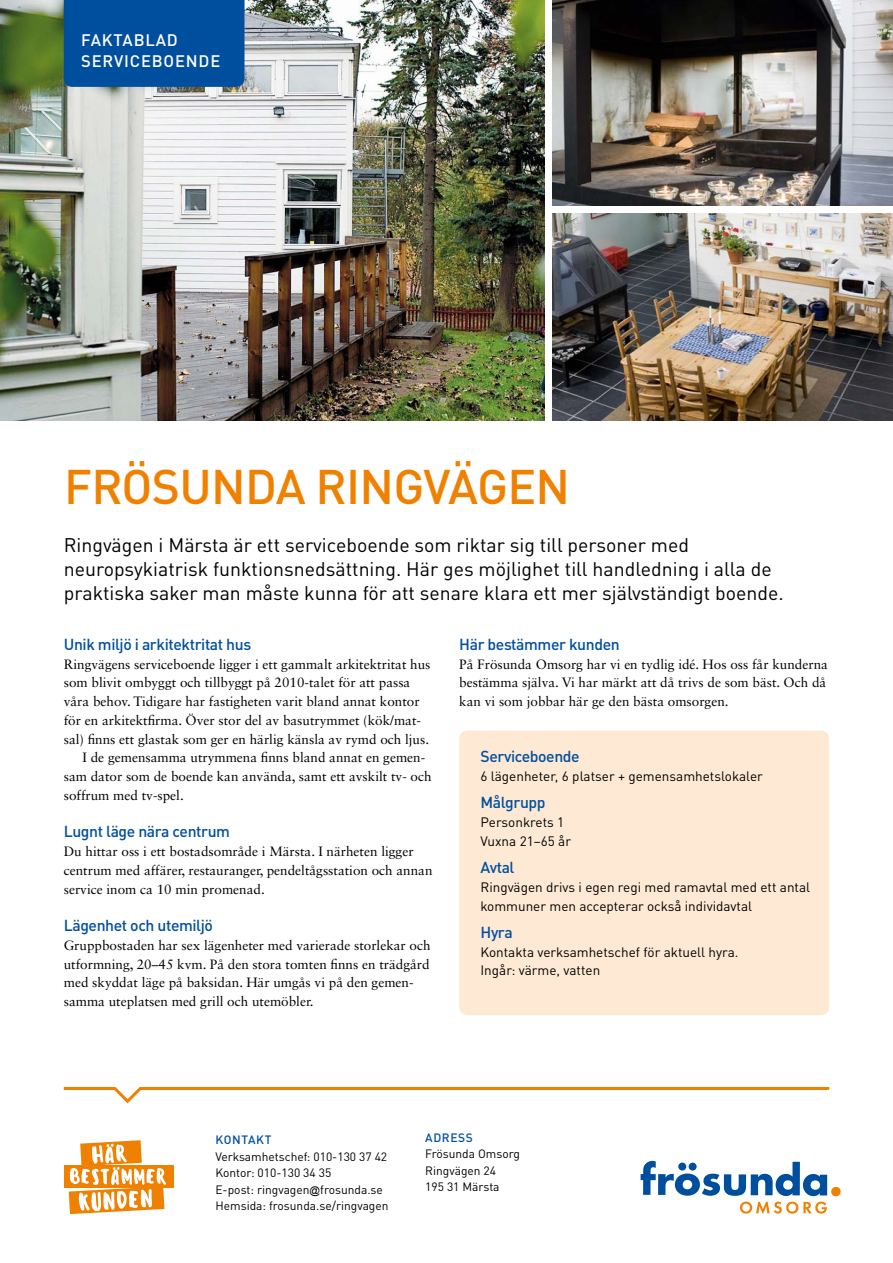
<style>
.page{position:relative;width:893px;height:1263px;background:#fff}
.page>*{position:absolute;margin:0;border:0;box-sizing:border-box;transform-origin:0 0}
.t1{font:500 48px "DINOT";letter-spacing:-.015em;color:#f08100}
.t2{font:19.5px/24px "DINOT";color:#000}
.t3{font:500 16.5px/21px "DINOT";letter-spacing:.05em;color:#fff}
.t4{font:500 15.75px "DINOT";letter-spacing:-.025em;color:#004f9f}
.t5{font:13.5px/18.8px "Sabon LT Std";color:#000}
.t6{font:13.5px/18.8px "DINOT";color:#000}
.t7{font:12px/16.5px "DINOT";color:#000}
.t8{font:500 12px "DINOT";letter-spacing:.05em;color:#004f9f}
.s1{font-family:"Arial";font-size:10.5px}
</style>
<div class="page">
<div style="left:459px;top:730px;width:370px;height:285px;background:#fee9d4;border-radius:9px"></div>
<img style="left:553px;top:0;width:340px;height:205px">
<img style="left:0;top:0;width:544px;height:420px">
<img style="left:553px;top:214px;width:340px;height:206px">
<svg style="left:63px;top:1087px;width:767px;height:17px"></svg>
<div style="left:831px;top:1187px;width:10px;height:9px;background:#f08100;border-radius:50%"></div>
<svg style="left:641px;top:1161px;width:186px;height:52px"></svg>
<div style="left:64px;top:1165px;width:109px;height:23px;background:#f08100"></div>
<svg style="left:69px;top:1140px;width:97px;height:74px"></svg>
<div style="left:64px;top:0;width:180px;height:87px;background:#004f9f"></div>
<p class="t3" style="left:81px;top:29px;width:141px">FAKTABLAD<br>SERVICEBOENDE</p>
<h1 class="t1" style="left:64px;top:456px;width:508px">FRÖSUNDA RINGVÄGEN</h1>
<p class="t2" style="left:64px;top:532px;width:721px">Ringvägen i Märsta är ett serviceboende som riktar sig till personer med neuropsykiatrisk funktionsnedsättning. Här ges möjlighet till handledning i alla de praktiska saker man måste kunna för att senare klara ett mer självständigt boende.</p>
<p class="t4" style="left:64px;top:634px;width:189px">Unik miljö i arkitektritat hus</p>
<p class="t5" style="left:64px;top:654px;width:368px">Ringvägens serviceboende ligger i ett gammalt arkitektritat hus</p>
<p class="t5" style="left:64px;top:673px;width:348px">som blivit ombyggt och tillbyggt på 2010-talet för att passa</p>
<p class="t5" style="left:64px;top:692px;width:357px">våra behov. Tidigare har fastigheten varit bland annat kontor</p>
<p class="t5" style="left:64px;top:711px;width:359px">för en arkitektfirma. Över stor del av basutrymmet (kök/mat-</p>
<p class="t5" style="left:64px;top:729px;width:367px">sal) finns ett glastak som ger en härlig känsla av rymd och ljus.</p>
<p class="t5" style="left:83px;top:748px;width:344px">I de gemensamma utrymmena finns bland annat en gemen-</p>
<p class="t5" style="left:64px;top:767px;width:369px">sam dator som de boende kan använda, samt ett avskilt tv- och</p>
<p class="t5" style="left:64px;top:786px;width:121px">soffrum med tv-spel.</p>
<p class="t4" style="left:64px;top:822px;width:168px">Lugnt läge nära centrum</p>
<p class="t5" style="left:64px;top:842px;width:370px">Du hittar oss i ett bostadsområde i Märsta. I närheten ligger centrum med affärer, restauranger, pendeltågsstation och annan service inom ca 10 min promenad.</p>
<p class="t4" style="left:64px;top:915px;width:151px">Lägenhet och utemiljö</p>
<p class="t5" style="left:64px;top:936px;width:368px">Gruppbostaden har sex lägenheter med varierade storlekar och utformning, 20–45 kvm. På den stora tomten finns en trädgård med skyddat läge på baksidan. Här umgås vi på den gemen&shy;samma uteplatsen med grill och utemöbler.</p>
<p class="t4" style="left:459px;top:634px;width:162px">Här bestämmer kunden</p>
<p class="t5" style="left:459px;top:654px;width:370px">På Frösunda Omsorg har vi en tydlig idé. Hos oss får kunderna bestämma själva. Vi har märkt att då trivs de som bäst. Och då kan vi som jobbar här ge den bästa omsorgen.</p>
<p class="t4" style="left:480px;top:747px;width:101px">Serviceboende</p>
<p class="t6" style="left:480px;top:767px;width:284px">6 lägenheter, 6 platser + gemensamhetslokaler</p>
<p class="t4" style="left:480px;top:793px;width:67px">Målgrupp</p>
<p class="t6" style="left:480px;top:813px;width:92px">Personkrets 1<br>Vuxna 21–65 år</p>
<p class="t4" style="left:480px;top:857px;width:36px">Avtal</p>
<p class="t6" style="left:480px;top:877px;width:331px">Ringvägen drivs i egen regi med ramavtal med ett antal kommuner men accepterar också individavtal</p>
<p class="t4" style="left:480px;top:922px;width:34px">Hyra</p>
<p class="t6" style="left:480px;top:942px;width:259px">Kontakta verksamhetschef för aktuell hyra.<br>Ingår: värme, vatten</p>
<p class="t8" style="left:215px;top:1132px;width:57px">KONTAKT</p>
<p class="t7" style="left:215px;top:1148px;width:175px">Verksamhetschef: 010-130 37 42<br>Kontor: 010-130 34 35<br>E-post: ringvagen<span class="s1">@</span>frosunda.se<br>Hemsida: frosunda.se/ringvagen</p>
<p class="t8" style="left:425px;top:1130px;width:49px">ADRESS</p>
<p class="t7" style="left:425px;top:1145px;width:96px">Frösunda Omsorg<br>Ringvägen 24<br>195 31 Märsta</p>
</div>
